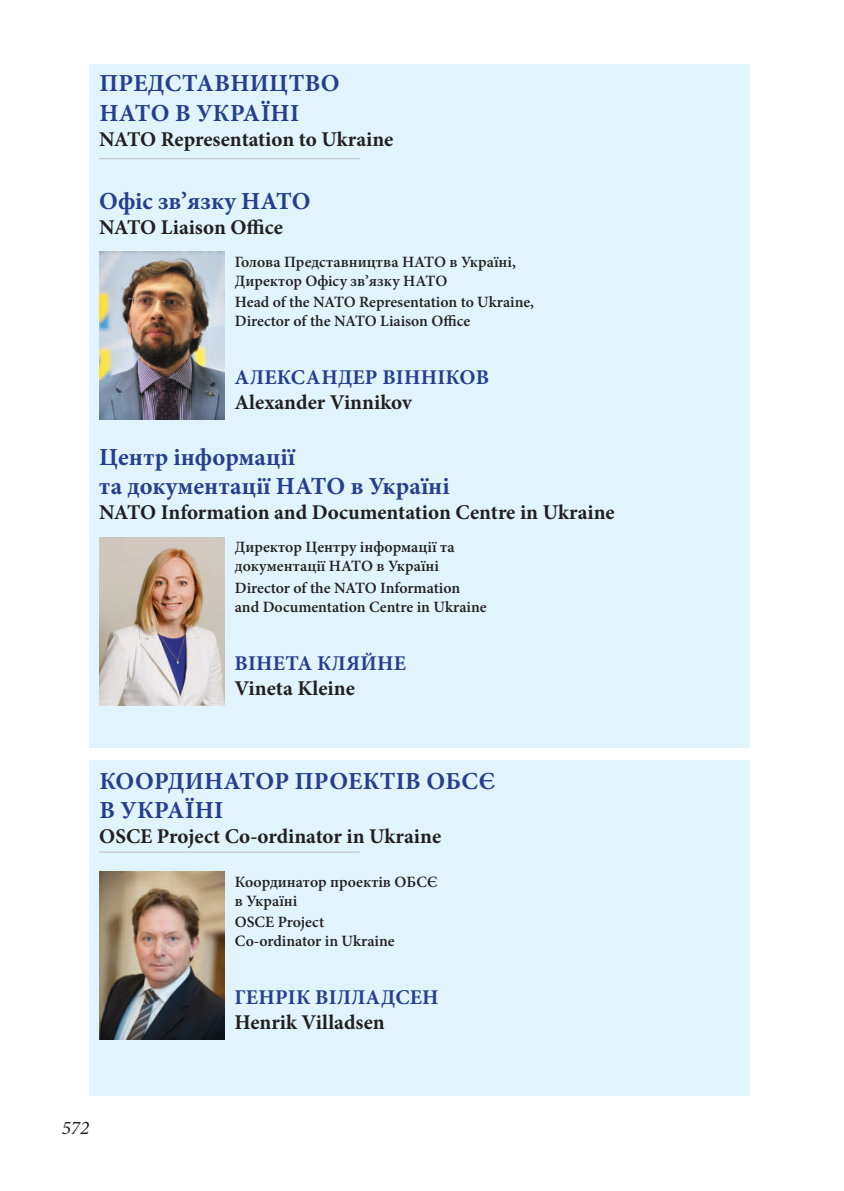
<style>
.page{position:relative;width:844px;height:1191px;background:#fff}
.page>*{position:absolute;margin:0;border:0;box-sizing:border-box;transform-origin:0 0}
.t1{font:700 24.5px/29.4px "Minion Pro";letter-spacing:.005em;color:#253f8e}
.t2{font:700 21px "Minion Pro";color:#231f20}
.t3{font:700 21px "Minion Pro";letter-spacing:.01em;color:#253f8e}
.t4{font:italic 19.25px "Minion Pro";color:#231f20}
.t5{font:600 15.75px/18.9px "Minion Pro";color:#231f20}
</style>
<div class="page">
<div style="left:89px;top:63px;width:660px;height:684px;background:#e1f4fc"></div>
<div style="left:89px;top:760px;width:660px;height:335px;background:#e1f4fc"></div>
<hr style="left:99px;top:158px;width:261px;height:1px;background:#bcbdc0">
<img style="left:99px;top:252px;width:125px;height:168px">
<img style="left:99px;top:537px;width:125px;height:168px">
<hr style="left:99px;top:851px;width:261px;height:1px;background:#bcbdc0">
<img style="left:99px;top:871px;width:125px;height:169px">
<h1 class="t1" style="left:99px;top:68px;width:242px">ПРЕДСТАВНИЦТВО<br>НАТО В УКРАЇНІ</h1>
<h2 class="t2" style="left:99px;top:124px;width:295px">NATO Representation to Ukraine</h2>
<h1 class="t1" style="left:99px;top:186px;width:213px">Офіс зв’язку НАТО</h1>
<h2 class="t2" style="left:99px;top:212px;width:185px">NATO Liaison Office</h2>
<p class="t5" style="left:235px;top:252px;width:282px">Голова Представництва НАТО в Україні,<br>Директор Офісу зв’язку НАТО</p>
<p class="t5" style="left:235px;top:293px;width:301px">Head of the NATO Representation to Ukraine,<br>Director of the NATO Liaison Office</p>
<h2 class="t3" style="left:234px;top:362px;width:256px">АЛЕКСАНДЕР ВІННІКОВ</h2>
<h2 class="t2" style="left:234px;top:388px;width:179px">Alexander Vinnikov</h2>
<h1 class="t1" style="left:99px;top:442px;width:352px">Центр інформації<br>та документації НАТО в Україні</h1>
<h2 class="t2" style="left:99px;top:498px;width:517px">NATO Information and Documentation Centre in Ukraine</h2>
<p class="t5" style="left:235px;top:538px;width:221px">Директор Центру інформації та документації НАТО в Україні</p>
<p class="t5" style="left:235px;top:578px;width:253px">Director of the NATO Information and Documentation Centre in Ukraine</p>
<h2 class="t3" style="left:234px;top:648px;width:173px">ВІНЕТА КЛЯЙНЕ</h2>
<h2 class="t2" style="left:234px;top:673px;width:122px">Vineta Kleine</h2>
<h1 class="t1" style="left:99px;top:765px;width:397px">КООРДИНАТОР ПРОЕКТІВ ОБСЄ<br>В УКРАЇНІ</h1>
<h2 class="t2" style="left:99px;top:821px;width:343px">OSCE Project Co-ordinator in Ukraine</h2>
<p class="t5" style="left:235px;top:872px;width:204px">Координатор проектів ОБСЄ в Україні</p>
<p class="t5" style="left:235px;top:912px;width:161px">OSCE Project<br>Co-ordinator in Ukraine</p>
<h2 class="t3" style="left:234px;top:982px;width:206px">ГЕНРІК ВІЛЛАДСЕН</h2>
<h2 class="t2" style="left:234px;top:1007px;width:152px">Henrik Villadsen</h2>
<p class="t4" style="left:62px;top:1114px;width:29px">572</p>
</div>
